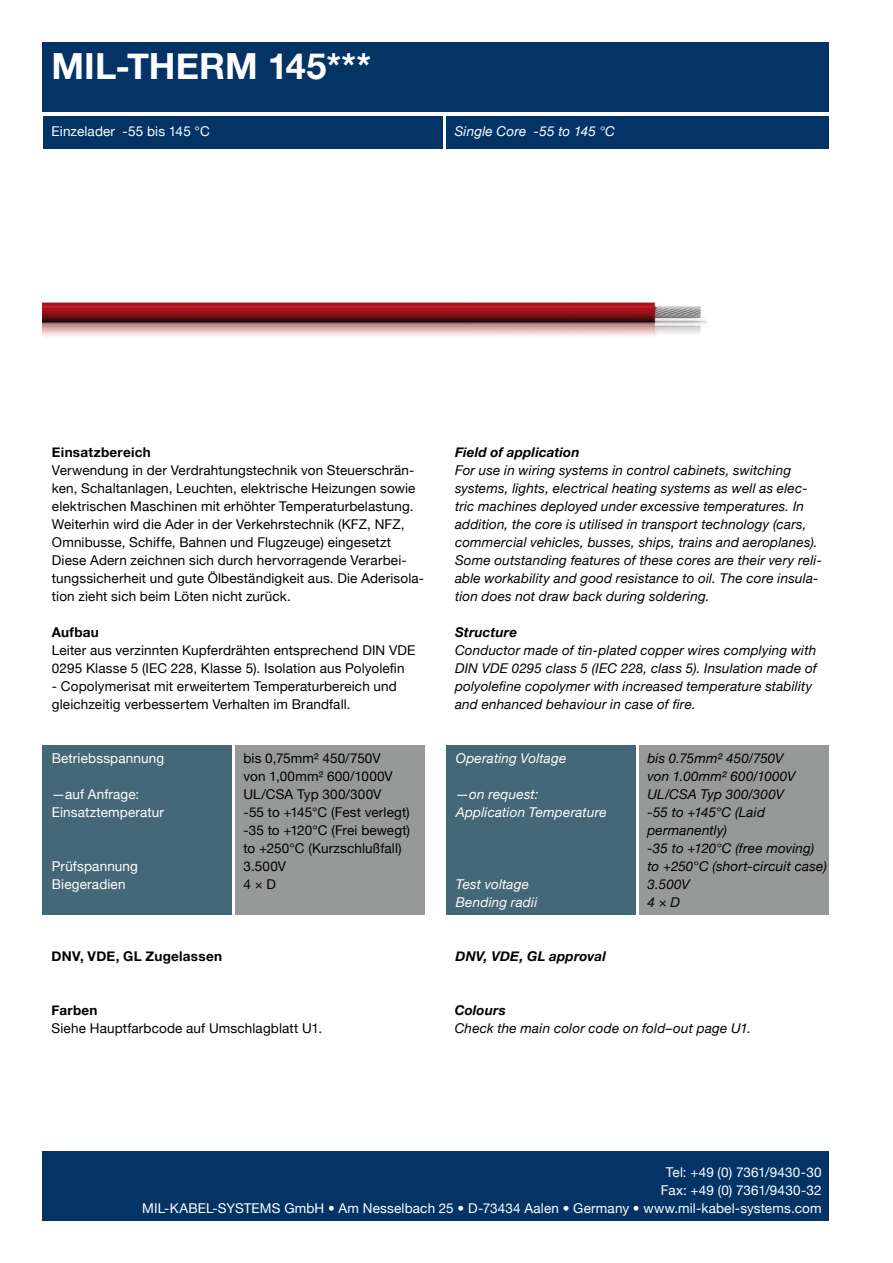
<style>
.page{position:relative;width:893px;height:1263px;background:#fff}
.page>*{position:absolute;margin:0;border:0;box-sizing:border-box;transform-origin:0 0}
.t1{font:700 36px "Helvetica Neue";color:#fff}
.t2{font:italic 13.5px/18px "Helvetica Neue";letter-spacing:.015em;color:#000}
.t3{font:13.5px/18px "Helvetica Neue";letter-spacing:.01em;color:#000}
.t4{font:13.5px/18px "Helvetica Neue";letter-spacing:.01em;color:#fff}
.t5{font:italic 13.5px/18px "Helvetica Neue";letter-spacing:.01em;color:#fff}
.t6{font:italic 700 13.5px "Helvetica Neue";letter-spacing:.01em;color:#000}
.t7{font:700 13.5px "Helvetica Neue";letter-spacing:.02em;color:#000}
</style>
<div class="page">
<div style="left:43px;top:43px;width:786px;height:69px;background:#043466"></div>
<div style="left:43px;top:116px;width:400px;height:32px;background:#043466"></div>
<div style="left:447px;top:116px;width:382px;height:32px;background:#043466"></div>
<div style="left:43px;top:1151px;width:786px;height:69px;background:#043466"></div>
<div style="left:639px;top:745px;width:190px;height:170px;background:#979898"></div>
<div style="left:446px;top:745px;width:190px;height:170px;background:#446877"></div>
<div style="left:235px;top:745px;width:190px;height:170px;background:#979898"></div>
<div style="left:43px;top:745px;width:189px;height:170px;background:#446877"></div>
<img style="left:43px;top:302px;width:664px;height:35px">
<h1 class="t1" style="left:52px;top:43px;width:321px">MIL-THERM 145***</h1>
<p class="t4" style="left:52px;top:122px;width:160px">Einzelader -55 bis 145 °C</p>
<p class="t5" style="left:455px;top:122px;width:162px">Single Core -55 to 145 °C</p>
<p class="t7" style="left:52px;top:443px;width:100px">Einsatzbereich</p>
<p class="t3" style="left:52px;top:460px;width:374px">Verwendung in der Verdrahtungstechnik von Steuerschrän&shy;ken, Schaltanlagen, Leuchten, elektrische Heizungen sowie elektrischen Maschinen mit erhöhter Temperaturbelastung.<br>Weiterhin wird die Ader in der Verkehrstechnik (KFZ, NFZ, Omnibusse, Schiffe, Bahnen und Flugzeuge) eingesetzt Diese Adern zeichnen sich durch hervorragende Verarbei&shy;tungssicherheit und gute Ölbeständigkeit aus. Die Aderisola&shy;tion zieht sich beim Löten nicht zurück.</p>
<p class="t7" style="left:52px;top:623px;width:48px">Aufbau</p>
<p class="t3" style="left:52px;top:640px;width:365px">Leiter aus verzinnten Kupferdrähten entsprechend DIN VDE<br>0295 Klasse 5 (IEC 228, Klasse 5). Isolation aus Polyolefin</p>
<p class="t3" style="left:52px;top:676px;width:346px">- Copolymerisat mit erweitertem Temperaturbereich und gleichzeitig verbessertem Verhalten im Brandfall.</p>
<p class="t6" style="left:455px;top:443px;width:126px">Field of application</p>
<p class="t2" style="left:455px;top:461px;width:368px">For use in wiring systems in control cabinets, switching systems, lights, electrical heating systems as well as elec&shy;tric machines deployed under excessive temperatures. In addition, the core is utilised in transport technology (cars, commercial vehicles, busses, ships, trains and aeroplanes).<br>Some outstanding features of these cores are their very reli&shy;able workability and good resistance to oil. The core insula&shy;tion does not draw back during soldering.</p>
<p class="t6" style="left:455px;top:623px;width:64px">Structure</p>
<p class="t2" style="left:455px;top:640px;width:363px">Conductor made of tin-plated copper wires complying with DIN VDE 0295 class 5 (IEC 228, class 5). Insulation made of polyolefine copolymer with increased temperature stability and enhanced behaviour in case of fire.</p>
<p class="t4" style="left:52px;top:749px;width:114px">Betriebsspannung</p>
<p class="t4" style="left:52px;top:785px;width:114px">—auf Anfrage:<br>Einsatztemperatur</p>
<p class="t4" style="left:52px;top:857px;width:88px">Prüfspannung<br>Biegeradien</p>
<p class="t3" style="left:243px;top:749px;width:168px">bis 0,75mm² 450/750V<br>von 1,00mm² 600/1000V<br>UL/CSA Typ 300/300V<br>-55 to +145°C (Fest verlegt) -35 to +120°C (Frei bewegt) to +250°C (Kurzschlußfall)<br>3.500V<br>4 × D</p>
<p class="t2" style="left:647px;top:748px;width:181px">bis 0.75mm² 450/750V<br>von 1.00mm² 600/1000V<br>UL/CSA Typ 300/300V<br>-55 to +145°C (Laid permanently)<br>-35 to +120°C (free moving) to +250°C (short-circuit case)<br>3.500V<br>4 × D</p>
<p class="t5" style="left:456px;top:748px;width:112px">Operating Voltage</p>
<p class="t5" style="left:456px;top:784px;width:152px">—on request:<br>Application Temperature</p>
<p class="t5" style="left:456px;top:874px;width:83px">Test voltage<br>Bending radii</p>
<p class="t7" style="left:52px;top:947px;width:172px">DNV, VDE, GL Zugelassen</p>
<p class="t6" style="left:456px;top:947px;width:152px">DNV, VDE, GL approval</p>
<p class="t7" style="left:52px;top:1001px;width:48px">Farben</p>
<p class="t3" style="left:52px;top:1018px;width:272px">Siehe Hauptfarbcode auf Umschlagblatt U1.</p>
<p class="t6" style="left:455px;top:1001px;width:53px">Colours</p>
<p class="t2" style="left:455px;top:1018px;width:298px">Check the main color code on fold–out page U1.</p>
<p class="t4" style="left:142px;top:1163px;width:681px;text-align:right">Tel: +49 (0) 7361/9430-30<br>Fax: +49 (0) 7361/9430-32<br>MIL-KABEL-SYSTEMS GmbH • Am Nesselbach 25 • D-73434 Aalen • Germany • www.mil-kabel-systems.com</p>
</div>
